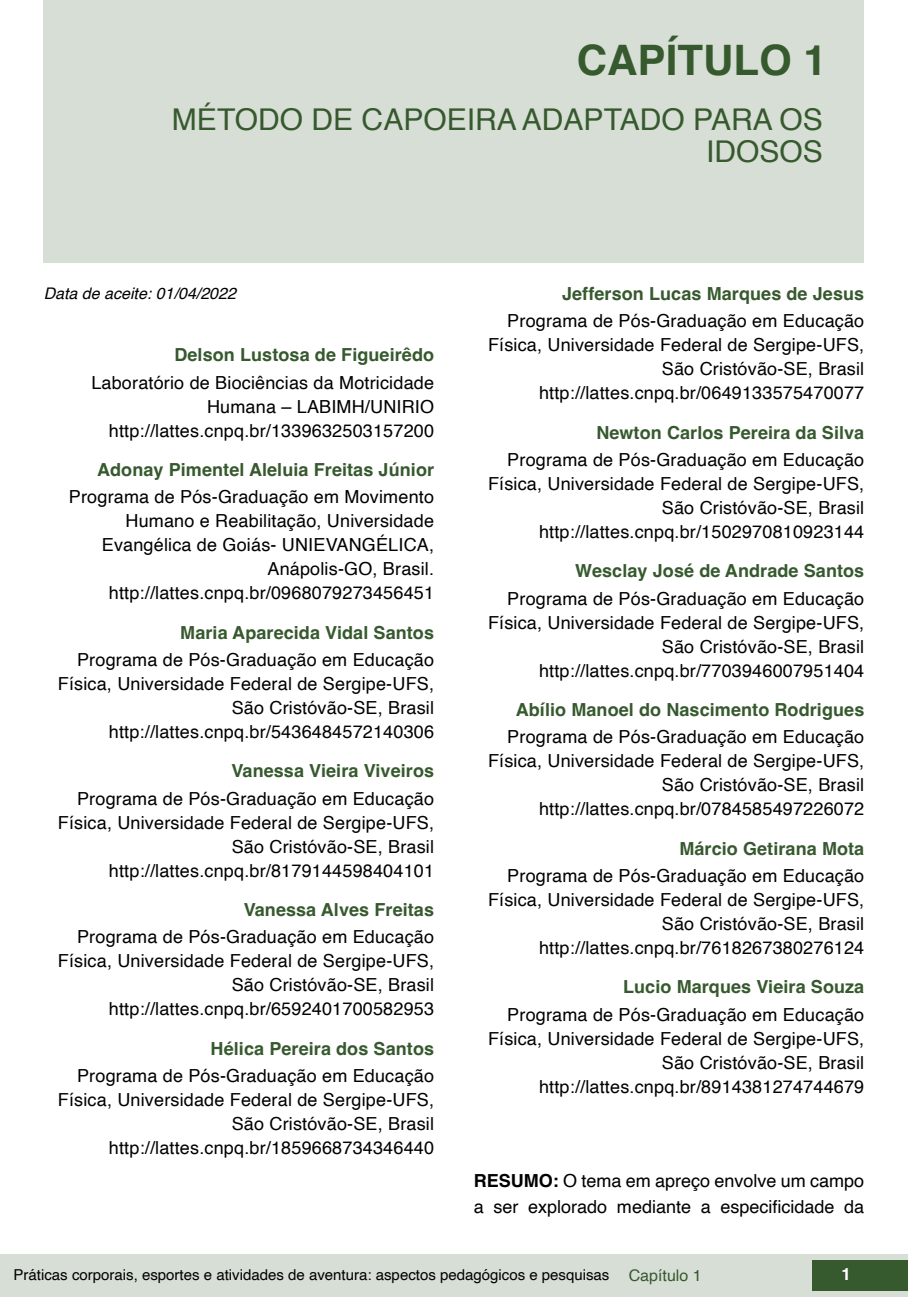
<style>
.page{position:relative;width:908px;height:1304px;background:#fff}
.page>*{position:absolute;margin:0;border:0;box-sizing:border-box;transform-origin:0 0}
.t1{font:700 42px "Helvetica";color:#36592e}
.t2{font:30px/32px "Helvetica";color:#36592e;text-align:right}
.t3{font:18px/24px "Helvetica";letter-spacing:.01em;color:#000;text-align:right}
.t4{font:700 18px "Helvetica";letter-spacing:.005em;color:#36592e}
.t5{font:700 16.8px "Helvetica";color:#fff}
.t6{font:italic 16px "Helvetica";color:#000}
.t7{font:15px "Helvetica";color:#000}
.s1{font-weight:700}
.s2{font-size:16px;color:#36592e}
</style>
<div class="page">
<div style="left:0;top:1254px;width:906px;height:43px;background:#d7ded5"></div>
<div style="left:812px;top:1261px;width:95px;height:30px;background:#36592e"></div>
<div style="left:44px;top:0;width:819px;height:263px;background:#d7ded5"></div>
<h1 class="t1" style="left:576px;top:35px;width:251px">CAPÍTULO 1</h1>
<h2 class="t2" style="left:172px;top:104px;width:652px">MÉTODO DE CAPOEIRA ADAPTADO PARA OS<br>IDOSOS</h2>
<p class="t6" style="left:44px;top:280px;width:194px">Data de aceite: 01/04/2022</p>
<p class="t4" style="left:174px;top:344px;width:261px">Delson Lustosa de Figueirêdo</p>
<p class="t3" style="left:91px;top:371px;width:344px">Laboratório de Biociências da Motricidade<br>Humana – LABIMH/UNIRIO http://lattes.cnpq.br/1339632503157200</p>
<p class="t4" style="left:97px;top:459px;width:338px">Adonay Pimentel Aleluia Freitas Júnior</p>
<p class="t3" style="left:69px;top:486px;width:366px">Programa de Pós-Graduação em Movimento Humano e Reabilitação, Universidade Evangélica de Goiás- UNIEVANGÉLICA, Anápolis-GO, Brasil. http://lattes.cnpq.br/0968079273456451</p>
<p class="t4" style="left:180px;top:621px;width:255px">Maria Aparecida Vidal Santos</p>
<p class="t3" style="left:58px;top:648px;width:377px">Programa de Pós-Graduação em Educação Física, Universidade Federal de Sergipe-UFS, São Cristóvão-SE, Brasil http://lattes.cnpq.br/5436484572140306</p>
<p class="t4" style="left:231px;top:760px;width:204px">Vanessa Vieira Viveiros</p>
<p class="t3" style="left:58px;top:787px;width:377px">Programa de Pós-Graduação em Educação Física, Universidade Federal de Sergipe-UFS, São Cristóvão-SE, Brasil http://lattes.cnpq.br/8179144598404101</p>
<p class="t4" style="left:243px;top:899px;width:192px">Vanessa Alves Freitas</p>
<p class="t3" style="left:58px;top:926px;width:377px">Programa de Pós-Graduação em Educação Física, Universidade Federal de Sergipe-UFS, São Cristóvão-SE, Brasil http://lattes.cnpq.br/6592401700582953</p>
<p class="t4" style="left:210px;top:1037px;width:225px">Hélica Pereira dos Santos</p>
<p class="t3" style="left:58px;top:1064px;width:377px">Programa de Pós-Graduação em Educação Física, Universidade Federal de Sergipe-UFS, São Cristóvão-SE, Brasil http://lattes.cnpq.br/1859668734346440</p>
<p class="t4" style="left:562px;top:283px;width:303px">Jefferson Lucas Marques de Jesus</p>
<p class="t3" style="left:488px;top:310px;width:377px">Programa de Pós-Graduação em Educação Física, Universidade Federal de Sergipe-UFS, São Cristóvão-SE, Brasil http://lattes.cnpq.br/0649133575470077</p>
<p class="t4" style="left:596px;top:421px;width:269px">Newton Carlos Pereira da Silva</p>
<p class="t3" style="left:488px;top:448px;width:377px">Programa de Pós-Graduação em Educação Física, Universidade Federal de Sergipe-UFS, São Cristóvão-SE, Brasil http://lattes.cnpq.br/1502970810923144</p>
<p class="t4" style="left:575px;top:560px;width:290px">Wesclay José de Andrade Santos</p>
<p class="t3" style="left:488px;top:587px;width:377px">Programa de Pós-Graduação em Educação Física, Universidade Federal de Sergipe-UFS, São Cristóvão-SE, Brasil http://lattes.cnpq.br/7703946007951404</p>
<p class="t4" style="left:515px;top:699px;width:350px">Abílio Manoel do Nascimento Rodrigues</p>
<p class="t3" style="left:488px;top:725px;width:377px">Programa de Pós-Graduação em Educação Física, Universidade Federal de Sergipe-UFS, São Cristóvão-SE, Brasil http://lattes.cnpq.br/0784585497226072</p>
<p class="t4" style="left:679px;top:837px;width:186px">Márcio Getirana Mota</p>
<p class="t3" style="left:488px;top:864px;width:377px">Programa de Pós-Graduação em Educação Física, Universidade Federal de Sergipe-UFS, São Cristóvão-SE, Brasil http://lattes.cnpq.br/7618267380276124</p>
<p class="t4" style="left:622px;top:976px;width:243px">Lucio Marques Vieira Souza</p>
<p class="t3" style="left:488px;top:1003px;width:377px">Programa de Pós-Graduação em Educação Física, Universidade Federal de Sergipe-UFS, São Cristóvão-SE, Brasil http://lattes.cnpq.br/8914381274744679</p>
<p class="t3" style="left:473px;top:1168px;width:392px;line-height:26px;text-align:left"><span class="s1">RESUMO:</span> O tema em apreço envolve um campo a ser explorado mediante a especificidade da</p>
<p class="t7" style="left:14px;top:1263px;width:689px">Práticas corporais, esportes e atividades de aventura: aspectos pedagógicos e pesquisas <span class="s2">Capítulo 1</span></p>
<p class="t5" style="left:841px;top:1264px;width:11px">1</p>
</div>
